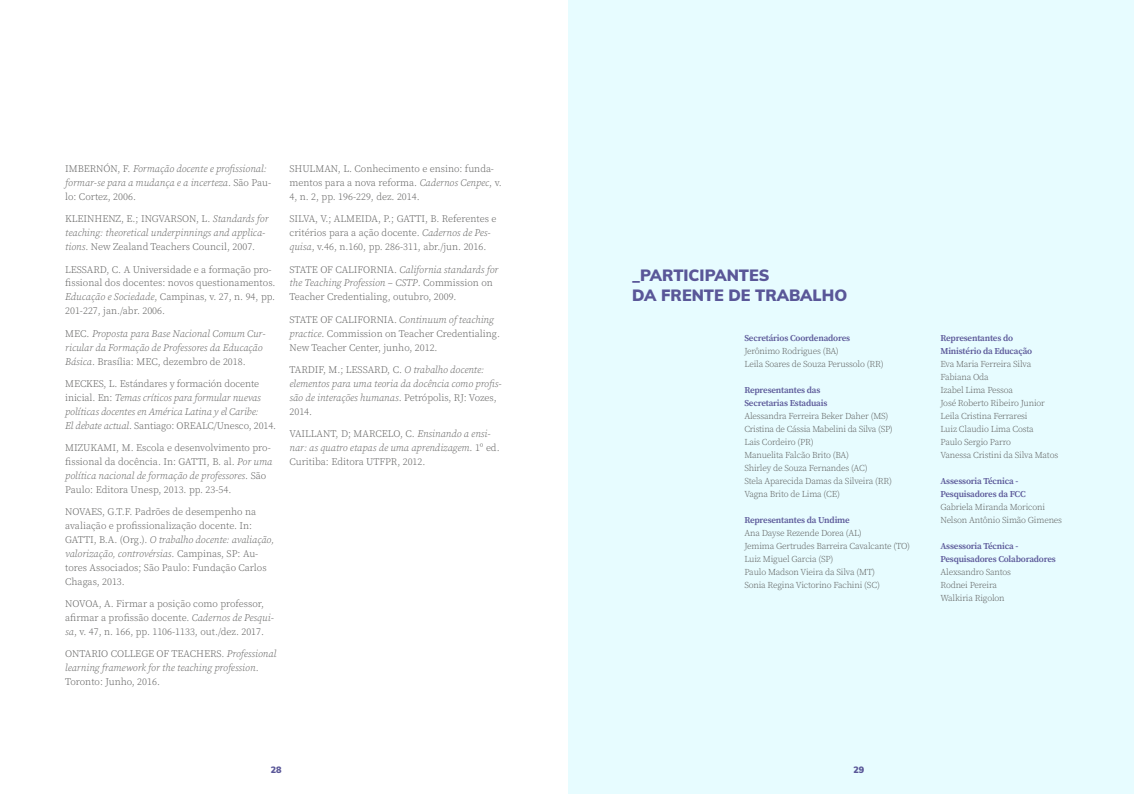
<style>
.page{position:relative;width:1134px;height:794px;background:#fff}
.page>*{position:absolute;margin:0;border:0;box-sizing:border-box;transform-origin:0 0}
.t1{font:900 16px/19.2px "Muli";color:#5a5798}
.Estilo_de_parágrafo{font:300 10px/13.9px "Source Serif Pro";color:#575756}
.Estilo_de_parágrafo-2{font:italic 300 10px/13.9px "Source Serif Pro";color:#575756}
.t2{font:300 9px "Source Serif Pro";letter-spacing:-.02em;color:#575756}
.t3{font:600 9px/13px "Source Serif Pro";letter-spacing:-.02em;color:#5a5798}
.t4{font:900 9px "Muli";color:#5a5798}
.s1{font-style:normal}
.s2{font-style:italic}
</style>
<div class="page">
<div style="left:568px;top:0;width:566px;height:794px;background:#e7fcff"></div>
<p class="Estilo_de_parágrafo-2" style="left:65px;top:162px;width:207px"><span class="s1">IMBERNÓN, F.</span> Formação docente e profissional: formar-se para a mudança e a incerteza<span class="s1">. São Pau&shy;lo: Cortez, 2006.</span></p>
<p class="Estilo_de_parágrafo-2" style="left:65px;top:212px;width:205px"><span class="s1">KLEINHENZ, E.; INGVARSON, L.</span> Standards for teaching: theoretical underpinnings and applica&shy;tions<span class="s1">. New Zealand Teachers Council, 2007.</span></p>
<p class="Estilo_de_parágrafo" style="left:65px;top:262px;width:212px">LESSARD, C. A Universidade e a formação pro&shy;fissional dos docentes: novos questionamentos.<br><span class="s2">Educação e Sociedade</span>, Campinas, v. 27, n. 94, pp.<br>201-227, jan./abr. 2006.</p>
<p class="Estilo_de_parágrafo-2" style="left:65px;top:326px;width:202px"><span class="s1">MEC.</span> Proposta para Base Nacional Comum Cur&shy;ricular da Formação de Professores da Educação<br>Básica<span class="s1">. Brasília: MEC, dezembro de 2018.</span></p>
<p class="Estilo_de_parágrafo-2" style="left:65px;top:377px;width:213px"><span class="s1">MECKES, L. Estándares y formación docente inicial. En:</span> Temas críticos para formular nuevas políticas docentes en América Latina y el Caribe:<br>El debate actual<span class="s1">. Santiago: OREALC/Unesco, 2014.</span></p>
<p class="Estilo_de_parágrafo" style="left:65px;top:441px;width:209px">MIZUKAMI, M. Escola e desenvolvimento pro&shy;fissional da docência. In: GATTI, B. al. <span class="s2">Por uma política nacional de formação de professores</span>. São Paulo: Editora Unesp, 2013. pp. 23-54.</p>
<p class="Estilo_de_parágrafo" style="left:65px;top:505px;width:211px">NOVAES, G.T.F. Padrões de desempenho na avaliação e profissionalização docente. In:<br>GATTI, B.A. (Org.). <span class="s2">O trabalho docente: avaliação, valorização, controvérsias</span>. Campinas, SP: Au&shy;tores Associados; São Paulo: Fundação Carlos Chagas, 2013.</p>
<p class="Estilo_de_parágrafo" style="left:65px;top:597px;width:210px">NOVOA, A. Firmar a posição como professor, afirmar a profissão docente. <span class="s2">Cadernos de Pesqui&shy;sa</span>, v. 47, n. 166, pp. 1106-1133, out./dez. 2017.</p>
<p class="Estilo_de_parágrafo-2" style="left:65px;top:647px;width:213px"><span class="s1">ONTARIO COLLEGE OF TEACHERS.</span> Professional learning framework for the teaching profession<span class="s1">.<br>Toronto: Junho, 2016.</span></p>
<p class="Estilo_de_parágrafo" style="left:289px;top:162px;width:214px">SHULMAN, L. Conhecimento e ensino: funda&shy;mentos para a nova reforma. <span class="s2">Cadernos Cenpec</span>, v.<br>4, n. 2, pp. 196-229, dez. 2014.</p>
<p class="Estilo_de_parágrafo" style="left:289px;top:212px;width:208px">SILVA, V.; ALMEIDA, P.; GATTI, B. Referentes e critérios para a ação docente. <span class="s2">Cadernos de Pes&shy;quisa</span>, v.46, n.160, pp. 286-311, abr./jun. 2016.</p>
<p class="Estilo_de_parágrafo" style="left:289px;top:262px;width:210px">STATE OF CALIFORNIA. <span class="s2">California standards for the Teaching Profession</span> – <span class="s2">CSTP</span>. Commission on<br>Teacher Credentialing, outubro, 2009.</p>
<p class="Estilo_de_parágrafo" style="left:289px;top:313px;width:212px">STATE OF CALIFORNIA. <span class="s2">Continuum of teaching practice</span>. Commission on Teacher Credentialing.<br>New Teacher Center, junho, 2012.</p>
<p class="Estilo_de_parágrafo-2" style="left:289px;top:363px;width:213px"><span class="s1">TARDIF, M.; LESSARD, C.</span> O trabalho docente: elementos para uma teoria da docência como profis&shy;são de interações humanas<span class="s1">. Petrópolis, RJ: Vozes, 2014.</span></p>
<p class="Estilo_de_parágrafo" style="left:289px;top:427px;width:212px">VAILLANT, D; MARCELO, C. <span class="s2">Ensinando a ensi&shy;nar: as quatro etapas de uma aprendizagem</span>. 1º ed.<br>Curitiba: Editora UTFPR, 2012.</p>
<p class="t1" style="left:632px;top:265px;width:217px">_PARTICIPANTES<br>DA FRENTE DE TRABALHO</p>
<p class="t3" style="left:744px;top:331px;width:107px">Secretários Coordenadores</p>
<p class="t2" style="left:744px;top:345px;width:96px">Jerônimo Rodrigues (BA)</p>
<p class="t2" style="left:744px;top:358px;width:141px">Leila Soares de Souza Perussolo (RR)</p>
<p class="t3" style="left:744px;top:383px;width:85px">Representantes das<br>Secretarias Estaduais</p>
<p class="t2" style="left:744px;top:410px;width:146px">Alessandra Ferreira Beker Daher (MS)</p>
<p class="t2" style="left:744px;top:423px;width:150px">Cristina de Cássia Mabelini da Silva (SP)</p>
<p class="t2" style="left:744px;top:436px;width:71px">Lais Cordeiro (PR)</p>
<p class="t2" style="left:744px;top:449px;width:106px">Manuelita Falcão Brito (BA)</p>
<p class="t2" style="left:744px;top:462px;width:125px">Shirley de Souza Fernandes (AC)</p>
<p class="t2" style="left:744px;top:475px;width:149px">Stela Aparecida Damas da Silveira (RR)</p>
<p class="t2" style="left:744px;top:488px;width:97px">Vagna Brito de Lima (CE)</p>
<p class="t3" style="left:744px;top:513px;width:107px">Representantes da Undime</p>
<p class="t2" style="left:744px;top:527px;width:119px">Ana Dayse Rezende Dorea (AL)</p>
<p class="t2" style="left:744px;top:540px;width:167px">Jemima Gertrudes Barreira Cavalcante (TO)</p>
<p class="t2" style="left:744px;top:553px;width:91px">Luiz Miguel Garcia (SP)</p>
<p class="t2" style="left:744px;top:566px;width:132px">Paulo Madson Vieira da Silva (MT)</p>
<p class="t2" style="left:744px;top:579px;width:137px">Sonia Regina Victorino Fachini (SC)</p>
<p class="t3" style="left:940px;top:331px;width:93px">Representantes do<br>Ministério da Educação</p>
<p class="t2" style="left:940px;top:358px;width:92px">Eva Maria Ferreira Silva</p>
<p class="t2" style="left:940px;top:371px;width:50px">Fabiana Oda</p>
<p class="t2" style="left:940px;top:384px;width:74px">Izabel Lima Pessoa</p>
<p class="t2" style="left:940px;top:397px;width:106px">José Roberto Ribeiro Junior</p>
<p class="t2" style="left:940px;top:410px;width:89px">Leila Cristina Ferraresi</p>
<p class="t2" style="left:940px;top:423px;width:95px">Luiz Claudio Lima Costa</p>
<p class="t2" style="left:940px;top:436px;width:72px">Paulo Sergio Parro</p>
<p class="t2" style="left:940px;top:449px;width:119px">Vanessa Cristini da Silva Matos</p>
<p class="t3" style="left:940px;top:474px;width:87px">Assessoria Técnica -<br>Pesquisadores da FCC</p>
<p class="t2" style="left:940px;top:501px;width:106px">Gabriela Miranda Moriconi</p>
<p class="t2" style="left:940px;top:514px;width:123px">Nelson Antônio Simão Gimenes</p>
<p class="t3" style="left:940px;top:539px;width:117px">Assessoria Técnica -<br>Pesquisadores Colaboradores</p>
<p class="t2" style="left:940px;top:566px;width:72px">Alexsandro Santos</p>
<p class="t2" style="left:940px;top:579px;width:58px">Rodnei Pereira</p>
<p class="t2" style="left:940px;top:592px;width:66px">Walkiria Rigolon</p>
<p class="t4" style="left:271px;top:763px;width:12px">28</p>
<p class="t4" style="left:854px;top:763px;width:12px">29</p>
</div>
